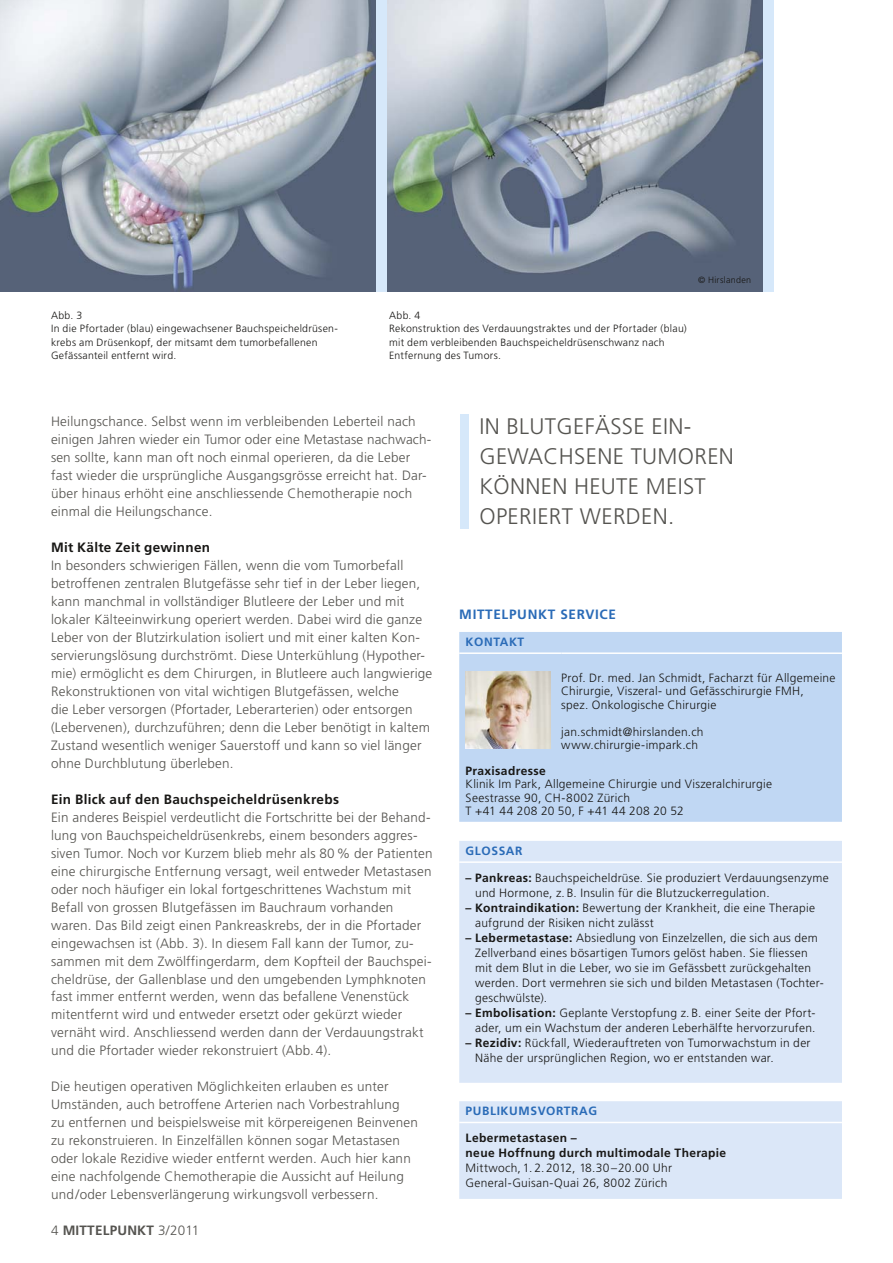
<style>
.page{position:relative;width:893px;height:1263px;background:#fff}
.page>*{position:absolute;margin:0;border:0;box-sizing:border-box;transform-origin:0 0}
.t1{font:300 22.5px/30px "Frutiger LT";letter-spacing:.015em;color:#555450}
.Fliesstext{font:300 13.5px/18px "Frutiger LT";letter-spacing:.015em;color:#555450}
.Untertitel__Fliesst{font:700 13.5px "Frutiger LT";letter-spacing:.025em;color:#181715}
.t2{font:700 13.5px "Frutiger LT";letter-spacing:.015em;color:#555450}
.t3{font:700 13.5px "Frutiger LT";letter-spacing:.05em;color:#2a6bb7}
.Legende{font:300 12px/15px "Frutiger LT";letter-spacing:.02em;color:#181715}
.Box_-_Titel{font:700 12px "Frutiger LT";letter-spacing:.05em;color:#2a6bb7}
.Legende-2{font:700 12px "Frutiger LT";letter-spacing:.03em;color:#181715}
.Legende-3{font:300 10.5px/13.5px "Frutiger LT";letter-spacing:.025em;color:#181715}
.Legende-4{font:300 9px "Frutiger LT";letter-spacing:.03em;color:#181715}
.s1{font-weight:300}
.s2{font-weight:700}
</style>
<div class="page">
<img style="left:387px;top:0;width:376px;height:291px">
<img style="left:0;top:0;width:376px;height:291px">
<div style="left:459px;top:632px;width:383px;height:190px;background:#c0d7f3"></div>
<hr style="left:459px;top:652px;width:102px;height:2px;background:#fff">
<hr style="left:561px;top:652px;width:281px;height:2px;background:#fff">
<img style="left:466px;top:671px;width:85px;height:77px">
<div style="left:459px;top:841px;width:383px;height:242px;background:#dbe7f8"></div>
<hr style="left:459px;top:861px;width:383px;height:2px;background:#fff">
<div style="left:459px;top:1101px;width:383px;height:98px;background:#dbe7f8"></div>
<hr style="left:459px;top:1122px;width:383px;height:1px;background:#fff">
<div style="left:376px;top:0;width:11px;height:291px;background:#d6e8fa"></div>
<div style="left:763px;top:0;width:11px;height:291px;background:#d6e8fa"></div>
<div style="left:460px;top:415px;width:9px;height:114px;background:#d6e8fa"></div>
<p class="Legende-3" style="left:51px;top:308px;width:33px">Abb. 3</p>
<p class="Legende-3" style="left:51px;top:322px;width:288px">In die Pfortader (blau) eingewachsener Bauchspeicheldrüsen&shy;krebs am Drüsenkopf, der mitsamt dem tumorbefallenen<br>Gefässanteil entfernt wird.</p>
<p class="Legende-3" style="left:389px;top:308px;width:33px">Abb. 4</p>
<p class="Legende-3" style="left:389px;top:322px;width:299px">Rekonstruktion des Verdauungstraktes und der Pfortader (blau) mit dem verbleibenden Bauchspeicheldrüsenschwanz nach<br>Entfernung des Tumors.</p>
<p class="Legende-4" style="left:698px;top:274px;width:55px">© Hirslanden</p>
<p class="Fliesstext" style="left:51px;top:413px;width:382px">Heilungschance. Selbst wenn im verbleibenden Leberteil nach einigen Jahren wieder ein Tumor oder eine Metastase nachwach&shy;sen sollte, kann man oft noch einmal operieren, da die Leber fast wieder die ursprüngliche Ausgangsgrösse erreicht hat. Dar&shy;über hinaus erhöht eine anschliessende Chemotherapie noch einmal die Heilungschance.</p>
<p class="Untertitel__Fliesst" style="left:51px;top:539px;width:161px">Mit Kälte Zeit gewinnen</p>
<p class="Fliesstext" style="left:51px;top:557px;width:383px">In besonders schwierigen Fällen, wenn die vom Tumorbefall betroffenen zentralen Blutgefässe sehr tief in der Leber liegen, kann manchmal in vollständiger Blutleere der Leber und mit lokaler Kälteeinwirkung operiert werden. Dabei wird die ganze Leber von der Blutzirkulation isoliert und mit einer kalten Kon&shy;servierungslösung durchströmt. Diese Unterkühlung (Hypother&shy;mie) ermöglicht es dem Chirurgen, in Blutleere auch langwierige Rekonstruktionen von vital wichtigen Blutgefässen, welche<br>die Leber versorgen (Pfortader, Leberarterien) oder entsorgen (Lebervenen), durchzuführen; denn die Leber benötigt in kaltem Zustand wesentlich weniger Sauerstoff und kann so viel länger ohne Durchblutung überleben.</p>
<p class="Untertitel__Fliesst" style="left:51px;top:791px;width:290px">Ein Blick auf den Bauchspeicheldrüsenkrebs</p>
<p class="Fliesstext" style="left:51px;top:808px;width:383px">Ein anderes Beispiel verdeutlicht die Fortschritte bei der Behand&shy;lung von Bauchspeicheldrüsenkrebs, einem besonders aggres&shy;siven Tumor. Noch vor Kurzem blieb mehr als 80% der Patienten eine chirurgische Entfernung versagt, weil entweder Metastasen oder noch häufiger ein lokal fortgeschrittenes Wachstum mit Befall von grossen Blutgefässen im Bauchraum vorhanden waren. Das Bild zeigt einen Pankreaskrebs, der in die Pfortader eingewachsen ist (Abb. 3). In diesem Fall kann der Tumor, zu&shy;sammen mit dem Zwölffingerdarm, dem Kopfteil der Bauchspei&shy;cheldrüse, der Gallenblase und den umgebenden Lymphknoten fast immer entfernt werden, wenn das befallene Venenstück mitentfernt wird und entweder ersetzt oder gekürzt wieder vernäht wird. Anschliessend werden dann der Verdauungstrakt und die Pfortader wieder rekonstruiert (Abb. 4).</p>
<p class="Fliesstext" style="left:51px;top:1078px;width:368px">Die heutigen operativen Möglichkeiten erlauben es unter Umständen, auch betroffene Arterien nach Vorbestrahlung<br>zu entfernen und beispielsweise mit körpereigenen Beinvenen zu rekonstruieren. In Einzelfällen können sogar Metastasen oder lokale Rezidive wieder entfernt werden. Auch hier kann eine nachfolgende Chemotherapie die Aussicht auf Heilung und/oder Lebensverlängerung wirkungsvoll verbessern.</p>
<p class="t2" style="left:51px;top:1222px;width:150px"><span class="s1">4</span> MITTELPUNKT <span class="s1">3/2011</span></p>
<p class="t1" style="left:479px;top:411px;width:256px">IN BLUTGEFÄSSE EIN-<br>GEWACHSENE TUMOREN<br>KÖNNEN HEUTE MEIST<br>OPERIERT WERDEN.</p>
<p class="t3" style="left:459px;top:606px;width:158px">MITTELPUNKT SERVICE</p>
<p class="Box_-_Titel" style="left:466px;top:635px;width:60px">KONTAKT</p>
<p class="Legende" style="left:561px;top:671px;width:276px;line-height:13.5px">Prof. Dr. med. Jan Schmidt, Facharzt für Allgemeine<br>Chirurgie, Viszeral- und Gefässchirurgie FMH,<br>spez. Onkologische Chirurgie</p>
<p class="Legende" style="left:561px;top:724px;width:144px">jan.schmidt@hirslanden.ch</p>
<p class="Legende" style="left:561px;top:738px;width:138px">www.chirurgie-impark.ch</p>
<p class="Legende-2" style="left:466px;top:764px;width:82px">Praxisadresse</p>
<p class="Legende" style="left:466px;top:778px;width:308px;line-height:13.5px">Klinik Im Park, Allgemeine Chirurgie und Viszeralchirurgie<br>Seestrasse 90, CH-8002 Zürich<br>T +41 44 208 20 50, F +41 44 208 20 52</p>
<p class="Box_-_Titel" style="left:466px;top:844px;width:58px">GLOSSAR</p>
<p class="Legende" style="left:475px;top:870px;width:355px;text-indent:-10px"><span class="s2">– Pankreas:</span> Bauchspeicheldrüse. Sie produziert Verdauungsenzyme und Hormone, z. B. Insulin für die Blutzuckerregulation.</p>
<p class="Legende" style="left:475px;top:900px;width:341px;text-indent:-10px"><span class="s2">– Kontraindikation:</span> Bewertung der Krankheit, die eine Therapie aufgrund der Risiken nicht zulässt</p>
<p class="Legende" style="left:475px;top:930px;width:350px;text-indent:-10px"><span class="s2">– Lebermetastase:</span> Absiedlung von Einzelzellen, die sich aus dem Zellverband eines bösartigen Tumors gelöst haben. Sie fliessen mit dem Blut in die Leber, wo sie im Gefässbett zurückgehalten werden. Dort vermehren sie sich und bilden Metastasen (Tochter&shy;geschwülste).</p>
<p class="Legende" style="left:466px;top:1005px;width:351px;text-align:right"><span class="s2">– Embolisation:</span> Geplante Verstopfung z. B. einer Seite der Pfort&shy;ader, um ein Wachstum der anderen Leberhälfte hervorzurufen.</p>
<p class="Legende" style="left:475px;top:1035px;width:337px;text-indent:-10px"><span class="s2">– Rezidiv:</span> Rückfall, Wiederauftreten von Tumorwachstum in der<br>Nähe der ursprünglichen Region, wo er entstanden war.</p>
<p class="Box_-_Titel" style="left:466px;top:1104px;width:133px">PUBLIKUMSVORTRAG</p>
<p class="Legende" style="left:466px;top:1130px;width:262px"><span class="s2">Lebermetastasen –<br>neue Hoffnung durch multimodale Therapie </span>Mittwoch, 1. 2. 2012, 18.30 –20.00 Uhr General-Guisan-Quai 26, 8002 Zürich</p>
</div>
